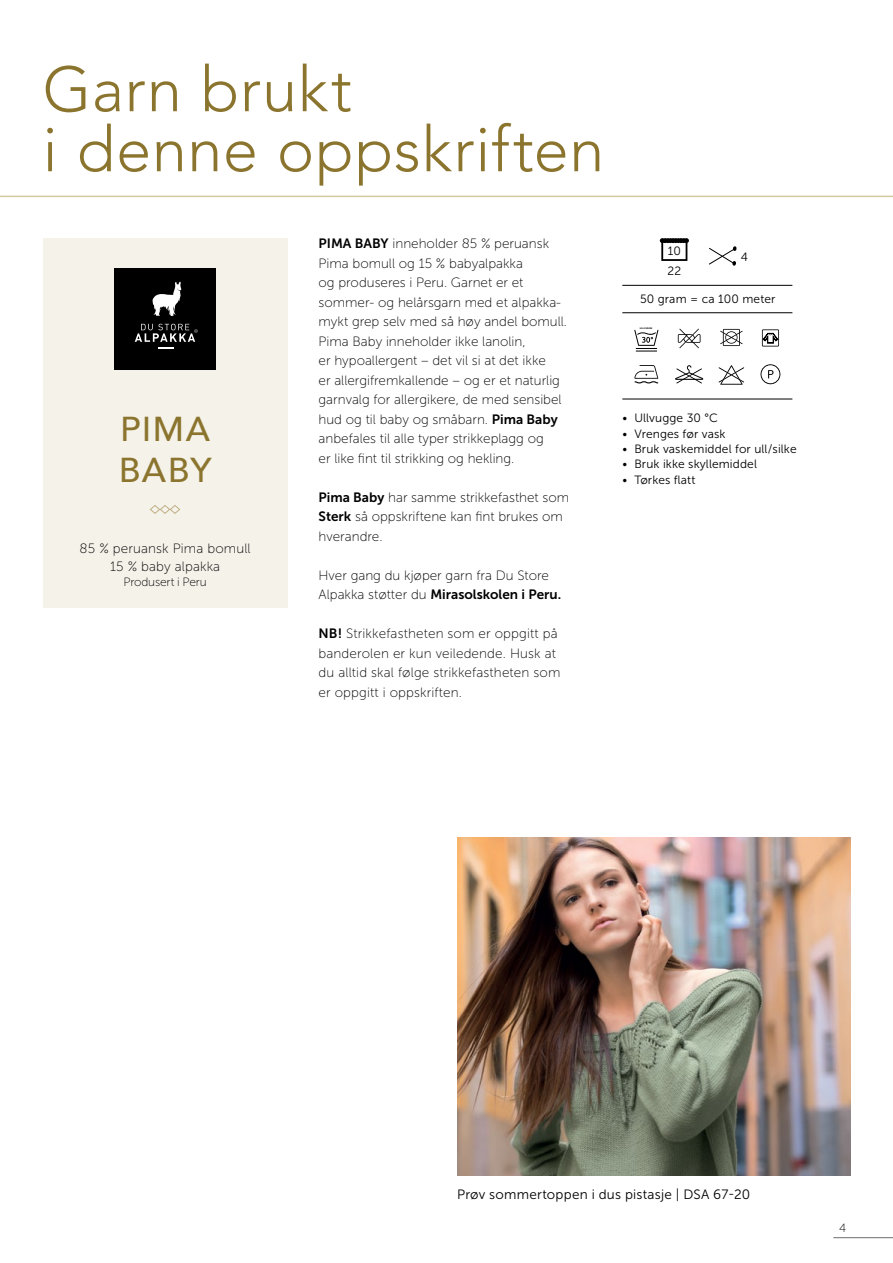
<style>
.page{position:relative;width:893px;height:1263px;background:#fff}
.page>*{position:absolute;margin:0;border:0;box-sizing:border-box;transform-origin:0 0}
.t1{font:300 63px "Avenir";letter-spacing:.01em;color:#8b752e}
.t2{font:500 34.5px/41.4px "Avenir";letter-spacing:.04em;color:#8b752e}
.t3{font:13.5px/19.5px "Museo Sans 100";color:#000}
.INNHOLD_-_Midtstilt{font:13.5px "Museo Sans 300";letter-spacing:.015em;color:#000}
.t4{font:12px "Museo Sans 300";letter-spacing:.01em;color:#000}
.INNHOLD_-_Midtstilt-2{font:12px "Museo Sans 100";letter-spacing:-.01em;color:#000}
.t5{font:700 2.25px "Arial";color:#000}
.s1{font-family:"Museo Sans 700"}
</style>
<div class="page">
<hr style="left:833px;top:1237px;width:60px;height:1px;background:#6d6e71">
<hr style="left:0;top:196px;width:893px;height:1px;background:#d5ca9f">
<img style="left:457px;top:838px;width:393px;height:337px">
<svg style="left:709px;top:246px;width:28px;height:20px"></svg>
<svg style="left:660px;top:238px;width:29px;height:23px"></svg>
<svg style="left:760px;top:364px;width:20px;height:20px"></svg>
<svg style="left:634px;top:365px;width:24px;height:18px"></svg>
<svg style="left:720px;top:329px;width:23px;height:17px"></svg>
<svg style="left:719px;top:365px;width:25px;height:20px"></svg>
<hr style="left:622px;top:285px;width:170px;height:1px;background:#000">
<hr style="left:622px;top:312px;width:170px;height:1px;background:#000">
<hr style="left:622px;top:399px;width:170px;height:1px;background:#000">
<svg style="left:678px;top:329px;width:22px;height:19px"></svg>
<svg style="left:634px;top:330px;width:24px;height:21px"></svg>
<svg style="left:675px;top:365px;width:28px;height:18px"></svg>
<svg style="left:762px;top:329px;width:17px;height:17px"></svg>
<div style="left:43px;top:238px;width:244px;height:370px;background:#f5f2ea"></div>
<svg style="left:149px;top:505px;width:32px;height:9px"></svg>
<div style="left:114px;top:268px;width:102px;height:101px;background:#000"></div>
<svg style="left:158px;top:348px;width:16px;height:1px"></svg>
<svg style="left:152px;top:282px;width:30px;height:34px"></svg>
<svg style="left:135px;top:324px;width:63px;height:18px"></svg>
<p class="t1" style="left:43px;top:52px;width:311px">Garn brukt</p>
<p class="t1" style="left:43px;top:112px;width:563px">i denne oppskriften</p>
<p class="t2" style="left:119px;top:406px;width:94px">PIMA<br>BABY</p>
<p class="t3" style="left:80px;top:539px;width:173px;line-height:18px;text-align:center">85 % peruansk Pima bomull<br>15 % baby alpakka</p>
<p class="INNHOLD_-_Midtstilt-2" style="left:123px;top:575px;width:85px">Produsert i Peru</p>
<p class="t3" style="left:319px;top:234px;width:232px"><span class="s1">PIMA BABY</span> inneholder 85 % peruansk<br>Pima bomull og 15 % babyalpakka</p>
<p class="t3" style="left:319px;top:273px;width:206px">og produseres i Peru. Garnet er et</p>
<p class="t3" style="left:319px;top:293px;width:250px">sommer- og helårsgarn med et alpakka&shy;mykt grep selv med så høy andel bomull.<br>Pima Baby inneholder ikke lanolin,</p>
<p class="t3" style="left:319px;top:351px;width:245px">er hypoallergent – det vil si at det ikke<br>er allergifremkallende – og er et naturlig garnvalg for allergikere, de med sensibel hud og til baby og småbarn. <span class="s1">Pima Baby </span>anbefales til alle typer strikkeplagg og</p>
<p class="t3" style="left:319px;top:449px;width:197px">er like fint til strikking og hekling.</p>
<p class="t3" style="left:319px;top:488px;width:252px"><span class="s1">Pima Baby</span> har samme strikkefasthet som<br><span class="s1">Sterk</span> så oppskriftene kan fint brukes om hverandre.</p>
<p class="t3" style="left:319px;top:566px;width:244px">Hver gang du kjøper garn fra Du Store<br>Alpakka støtter du <span class="s1">Mirasolskolen i Peru.</span></p>
<p class="t3" style="left:319px;top:624px;width:243px"><span class="s1">NB!</span> Strikkefastheten som er oppgitt på banderolen er kun veiledende. Husk at du alltid skal følge strikkefastheten som er oppgitt i oppskriften.</p>
<p class="t4" style="left:668px;top:244px;width:15px">10</p>
<p class="t4" style="left:668px;top:264px;width:15px">22</p>
<p class="t4" style="left:741px;top:250px;width:9px">4</p>
<p class="t4" style="left:640px;top:292px;width:137px">50 gram = ca 100 meter</p>
<p class="t5" style="left:640px;top:327px;width:14px">ULLVUGGE</p>
<p class="t4" style="left:622px;top:412px;width:97px">• Ullvugge 30 °C</p>
<p class="t4" style="left:622px;top:427px;width:105px">• Vrenges før vask</p>
<p class="t4" style="left:622px;top:442px;width:176px">• Bruk vaskemiddel for ull/silke</p>
<p class="t4" style="left:622px;top:458px;width:136px">• Bruk ikke skyllemiddel</p>
<p class="t4" style="left:622px;top:473px;width:75px">• Tørkes flatt</p>
<p class="INNHOLD_-_Midtstilt" style="left:457px;top:1187px;width:294px">Prøv sommertoppen i dus pistasje | DSA 67-20</p>
<p class="INNHOLD_-_Midtstilt-2" style="left:839px;top:1221px;width:9px">4</p>
</div>
